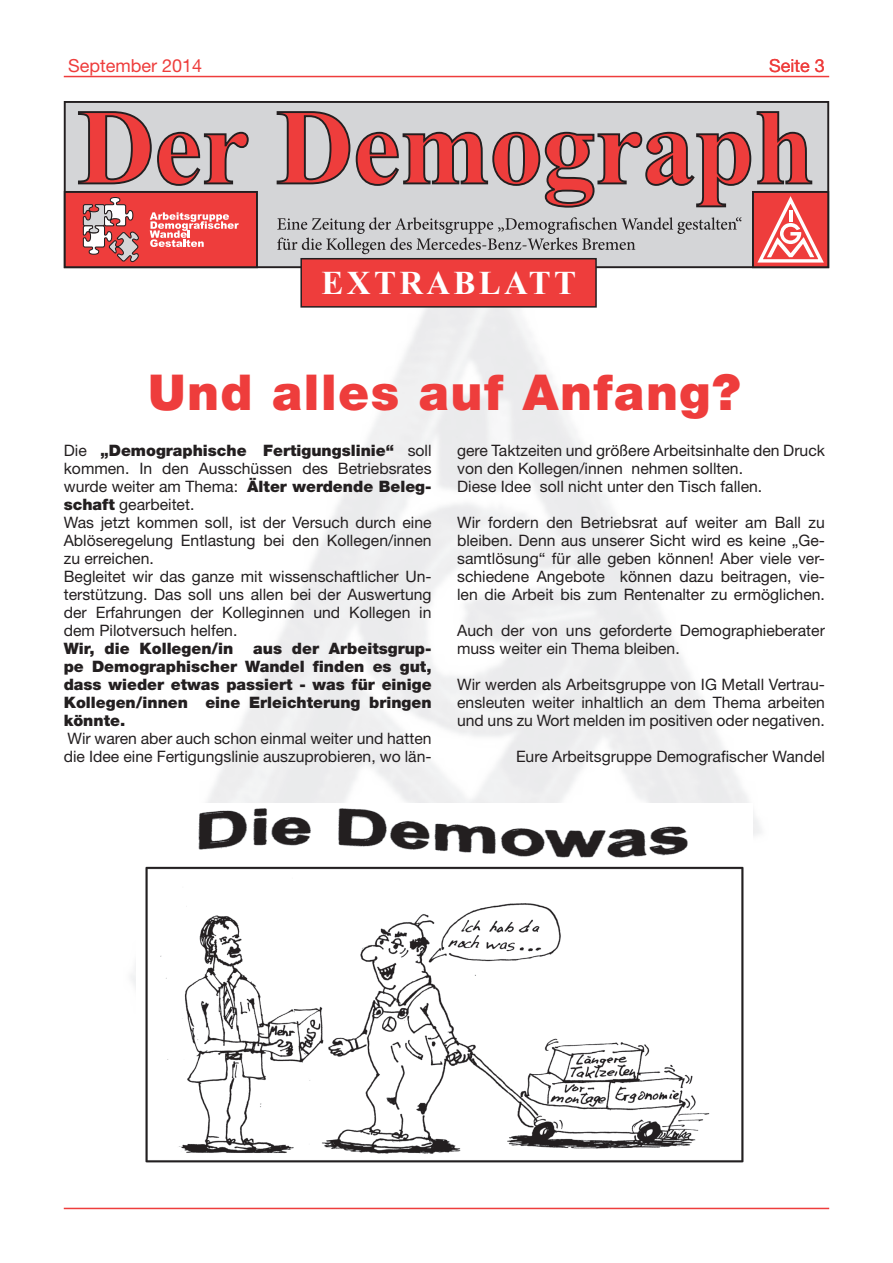
<style>
.page{position:relative;width:893px;height:1263px;background:#fff}
.page>*{position:absolute;margin:0;border:0;box-sizing:border-box;transform-origin:0 0}
.t1{font:900 49.5px "Helvetica Neue";letter-spacing:.03em;color:#ee3d3c}
.t2{font:700 33px "Times New Roman";letter-spacing:.1em;color:#fff}
.t3{font:18px "Helvetica Neue";color:#ee3d3c}
.t4{font:15.75px/18px "Helvetica Neue";color:#231f20}
.t5{font:900 15.75px/18px "Helvetica Neue";color:#231f20;text-align:justify}
.s1{font-weight:900}
</style>
<div class="page">
<hr style="left:64px;top:76px;width:765px;height:1px;background:#ee3d3c">
<hr style="left:64px;top:1208px;width:765px;height:1px;background:#ee3d3c">
<div style="left:65px;top:102px;width:763px;height:165px;background:#d4d5d7"></div>
<div style="left:64px;top:101px;width:765px;height:167px;border:2px solid #231f20"></div>
<div style="left:65px;top:192px;width:192px;height:75px;background:#ee3d3c"></div>
<svg style="left:150px;top:212px;width:89px;height:35px"></svg>
<svg style="left:83px;top:197px;width:56px;height:65px"></svg>
<div style="left:64px;top:191px;width:194px;height:77px;border:2px solid #231f20"></div>
<div style="left:752px;top:191px;width:77px;height:77px;border:2px solid #231f20"></div>
<svg style="left:78px;top:111px;width:171px;height:75px"></svg>
<svg style="left:276px;top:111px;width:550px;height:154px"></svg>
<div style="left:301px;top:259px;width:295px;height:48px;background:#ee3d3c"></div>
<div style="left:300px;top:258px;width:297px;height:50px;border:2px solid #231f20"></div>
<img style="left:145px;top:808px;width:599px;height:355px">
<p class="t3" style="left:68px;top:55px;width:136px">September 2014</p>
<p class="t3" style="left:769px;top:55px;width:57px">Seite 3</p>
<h2 class="t2" style="left:322px;top:260px;width:256px">EXTRABLATT</h2>
<h1 class="t1" style="left:148px;top:363px;width:594px">Und alles auf Anfang?</h1>
<p class="t4" style="left:64px;top:441px;width:369px">Die <span class="s1">„Demographische Fertigungslinie“</span> soll kommen. In den Ausschüssen des Betriebsrates wurde weiter am Thema: <span class="s1">Älter werdende Beleg&shy;schaft</span> gearbeitet.<br>Was jetzt kommen soll, ist der Versuch durch eine Ablöseregelung Entlastung bei den Kollegen/innen zu erreichen.<br>Begleitet wir das ganze mit wissenschaftlicher Un&shy;terstützung. Das soll uns allen bei der Auswertung der Erfahrungen der Kolleginnen und Kollegen in dem Pilotversuch helfen.</p>
<p class="t5" style="left:64px;top:639px;width:171px">Wir, die Kollegen/in</p>
<p class="t5" style="left:64px;top:639px;width:369px;text-indent:189px">aus der Arbeitsgrup&shy;pe Demographischer Wandel finden es gut, dass wieder etwas passiert - was für einige Kollegen/innen eine Erleichterung bringen könnte.</p>
<p class="t4" style="left:64px;top:729px;width:369px">Wir waren aber auch schon einmal weiter und hatten die Idee eine Fertigungslinie auszuprobieren, wo län-</p>
<p class="t4" style="left:457px;top:441px;width:369px">gere Taktzeiten und größere Arbeitsinhalte den Druck von den Kollegen/innen nehmen sollten.<br>Diese Idee soll nicht unter den Tisch fallen.</p>
<p class="t4" style="left:457px;top:513px;width:369px;text-align:justify">Wir fordern den Betriebsrat auf weiter am Ball zu bleiben. Denn aus unserer Sicht wird es keine „Ge&shy;samtlösung“ für alle geben können! Aber viele ver&shy;schiedene Angebote können dazu beitragen, vie&shy;len die Arbeit bis zum Rentenalter zu ermöglichen.</p>
<p class="t4" style="left:457px;top:621px;width:369px">Auch der von uns geforderte Demographieberater muss weiter ein Thema bleiben.</p>
<p class="t4" style="left:457px;top:675px;width:369px;text-align:justify">Wir werden als Arbeitsgruppe von IG Metall Vertrau&shy;ensleuten weiter inhaltlich an dem Thema arbeiten und uns zu Wort melden im positiven oder negativen.</p>
<p class="t4" style="left:516px;top:747px;width:310px">Eure Arbeitsgruppe Demografischer Wandel</p>
</div>
